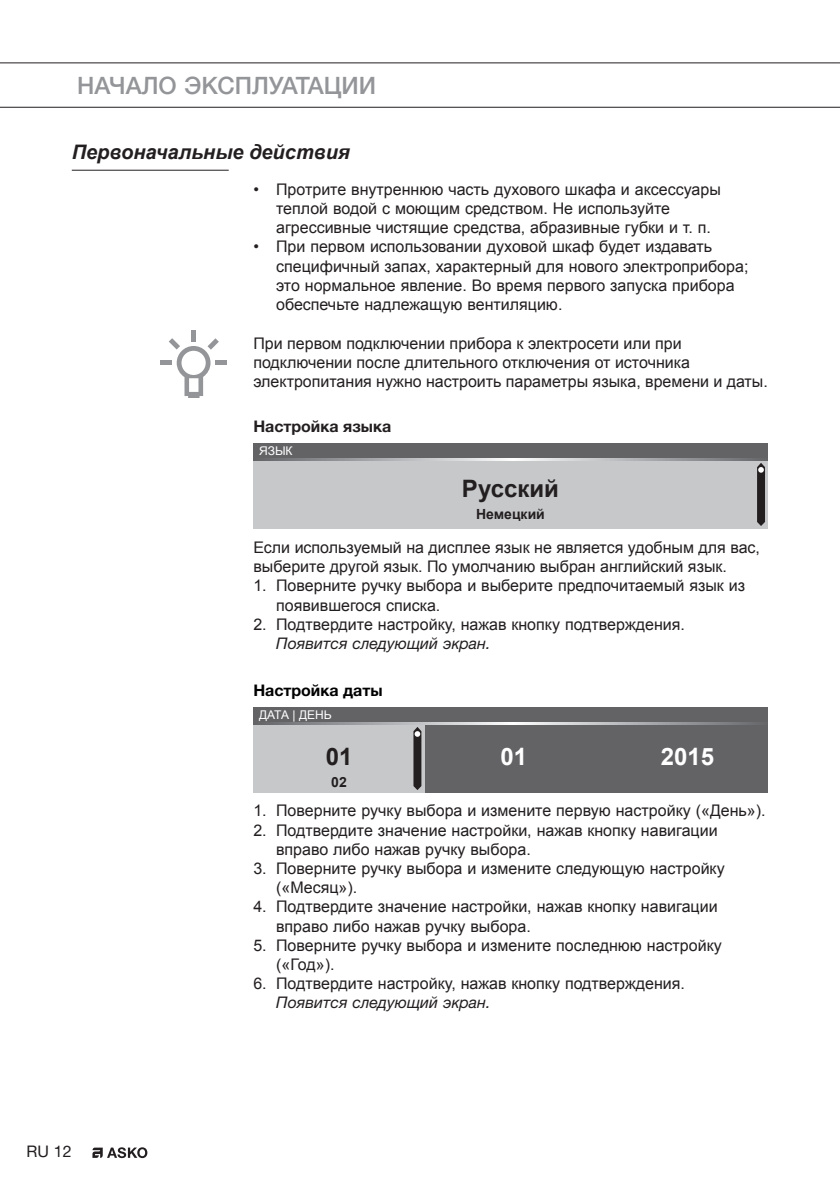
<style>
.page{position:relative;width:840px;height:1191px;background:#fff}
.page>*{position:absolute;margin:0;border:0;box-sizing:border-box;transform-origin:0 0}
.Hoofdkop{font:500 24px "Helvetica Neue LTW1 G";color:#939598}
.Platte_tekst{font:700 24px "Arial";color:#231f20}
.Platte_tekst-2{font:700 24px "Arial";color:#fff}
.Kop_met_lijn{font:italic 700 20px "Arial";color:#231f20}
.Platte_tekst-3{font:16px/19.2px "Arial";color:#231f20}
.Platte_tekst_italic{font:italic 16px "Helvetica Neue LTW1 G";color:#231f20}
.Platte_tekst_vet{font:700 16px "Helvetica Neue LTW1 G";color:#231f20}
.Platte_tekst_vet-2{font:700 16px "Helvetica Neue LTW1 G";color:#000}
.t1{font:16px "Helvetica Neue LTW1 G";color:#231f20}
.Platte_tekst-4{font:700 14px "Arial";color:#231f20}
.Platte_tekst-5{font:12px "Arial";color:#fff}
</style>
<div class="page">
<hr style="left:0;top:62px;width:839px;height:1px;background:#231f20">
<hr style="left:0;top:107px;width:839px;height:1px;background:#231f20">
<svg style="left:92px;top:1147px;width:55px;height:11px"></svg>
<hr style="left:72px;top:170px;width:156px;height:1px;background:#231f20">
<div style="left:253px;top:443px;width:514px;height:85px;background:#c7c8ca"></div>
<div style="left:253px;top:443px;width:514px;height:16px;background:#636366"></div>
<svg style="left:253px;top:459px;width:514px;height:1px"></svg>
<svg style="left:757px;top:463px;width:7px;height:63px"></svg>
<div style="left:253px;top:707px;width:514px;height:85px;background:#636366"></div>
<div style="left:253px;top:707px;width:171px;height:85px;background:#c7c8ca"></div>
<div style="left:253px;top:707px;width:514px;height:16px;background:#636366"></div>
<svg style="left:253px;top:723px;width:501px;height:1px"></svg>
<svg style="left:413px;top:727px;width:8px;height:63px"></svg>
<div style="left:191px;top:330px;width:5px;height:11px;background:#939598"></div>
<hr style="left:160px;top:360px;width:12px;height:4px;background:#939598">
<div style="left:215px;top:360px;width:12px;height:5px;background:#939598"></div>
<svg style="left:169px;top:338px;width:50px;height:60px"></svg>
<p class="Hoofdkop" style="left:77px;top:71px;width:300px">НАЧАЛО ЭКСПЛУАТАЦИИ</p>
<p class="Kop_met_lijn" style="left:72px;top:138px;width:279px">Первоначальные действия</p>
<p class="Platte_tekst-3" style="left:276px;top:180px;width:446px;text-indent:-23px">• Протрите внутреннюю часть духового шкафа и аксессуары теплой водой с моющим средством. Не используйте агрессивные чистящие средства, абразивные губки и т. п.</p>
<p class="Platte_tekst-3" style="left:276px;top:237px;width:473px;text-indent:-23px">• При первом использовании духовой шкаф будет издавать специфичный запах, характерный для нового электроприбора; это нормальное явление. Во время первого запуска прибора обеспечьте надлежащую вентиляцию.</p>
<p class="Platte_tekst-3" style="left:253px;top:333px;width:515px">При первом подключении прибора к электросети или при подключении после длительного отключения от источника электропитания нужно настроить параметры языка, времени и даты.</p>
<p class="Platte_tekst_vet" style="left:253px;top:416px;width:139px">Настройка языка</p>
<p class="Platte_tekst-5" style="left:259px;top:443px;width:35px">ЯЗЫК</p>
<p class="Platte_tekst" style="left:461px;top:472px;width:98px">Русский</p>
<p class="Platte_tekst-4" style="left:476px;top:505px;width:70px">Немецкий</p>
<p class="Platte_tekst-3" style="left:253px;top:538px;width:508px">Если используемый на дисплее язык не является удобным для вас, выберите другой язык. По умолчанию выбран английский язык.</p>
<p class="Platte_tekst-3" style="left:276px;top:576px;width:470px;text-indent:-23px">1. Поверните ручку выбора и выберите предпочитаемый язык из появившегося списка.</p>
<p class="Platte_tekst-3" style="left:253px;top:615px;width:433px">2. Подтвердите настройку, нажав кнопку подтверждения.</p>
<p class="Platte_tekst_italic" style="left:276px;top:633px;width:216px">Появится следующий экран.</p>
<p class="Platte_tekst_vet-2" style="left:253px;top:680px;width:130px">Настройка даты</p>
<p class="Platte_tekst-5" style="left:259px;top:707px;width:74px">ДАТА | ДЕНЬ</p>
<p class="Platte_tekst" style="left:325px;top:740px;width:28px">01</p>
<p class="Platte_tekst-4" style="left:331px;top:773px;width:17px">02</p>
<p class="Platte_tekst-2" style="left:500px;top:740px;width:28px">01</p>
<p class="Platte_tekst-2" style="left:660px;top:740px;width:55px">2015</p>
<p class="t1" style="left:27px;top:1141px;width:47px">RU 12</p>
<p class="Platte_tekst-3" style="left:253px;top:801px;width:513px">1. Поверните ручку выбора и измените первую настройку («День»).</p>
<p class="Platte_tekst-3" style="left:276px;top:820px;width:443px;text-indent:-23px">2. Подтвердите значение настройки, нажав кнопку навигации вправо либо нажав ручку выбора.</p>
<p class="Platte_tekst-3" style="left:276px;top:859px;width:450px;text-indent:-23px">3. Поверните ручку выбора и измените следующую настройку («Месяц»).</p>
<p class="Platte_tekst-3" style="left:276px;top:897px;width:443px;text-indent:-23px">4. Подтвердите значение настройки, нажав кнопку навигации вправо либо нажав ручку выбора.</p>
<p class="Platte_tekst-3" style="left:276px;top:935px;width:447px;text-indent:-23px">5. Поверните ручку выбора и измените последнюю настройку («Год»).</p>
<p class="Platte_tekst-3" style="left:253px;top:974px;width:433px">6. Подтвердите настройку, нажав кнопку подтверждения.</p>
<p class="Platte_tekst_italic" style="left:276px;top:992px;width:216px">Появится следующий экран.</p>
</div>
